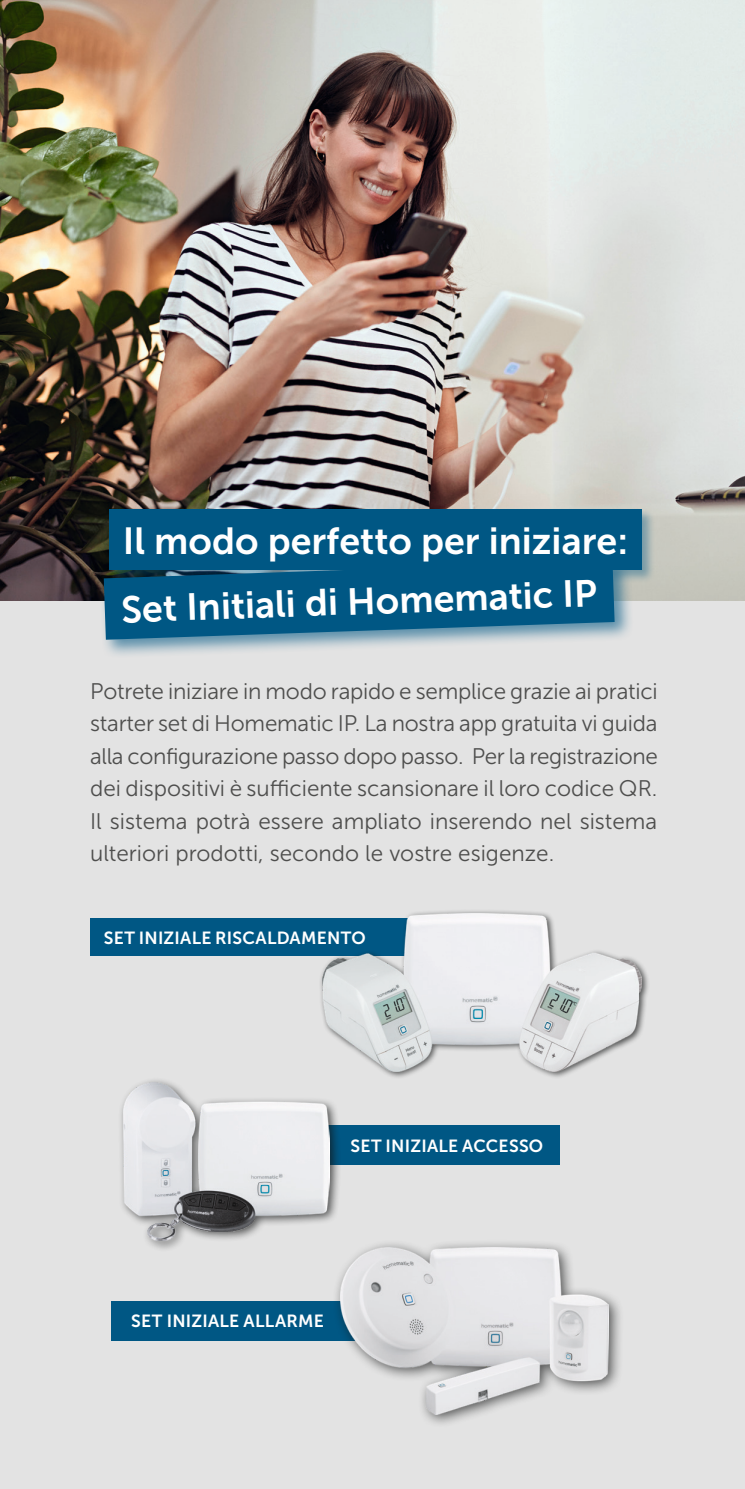
<style>
.page{position:relative;width:745px;height:1489px;background:#fff}
.page>*{position:absolute;margin:0;border:0;box-sizing:border-box;transform-origin:0 0}
.t1{font:37.5px "Museo Sans 700";color:#fff}
.t2{font:22.5px/32.5px "Museo Sans 300";color:#4e4e4d;text-align:justify}
.t3{font:17.5px "Museo Sans 700";letter-spacing:.015em;color:#fff}
</style>
<div class="page">
<div style="left:0;top:577px;width:744px;height:911px;background:#e3e3e3"></div>
<div style="left:248px;top:1125px;width:311px;height:39px;background:#005784"></div>
<img style="left:0;top:0;width:744px;height:600px">
<div style="left:90px;top:918px;width:333px;height:38px;background:#005784"></div>
<div style="left:118px;top:1077px;width:223px;height:174px;background:#151616;opacity:.7"></div>
<img style="left:123px;top:1082px;width:207px;height:158px">
<div style="left:319px;top:909px;width:330px;height:170px;background:#151616;opacity:.7"></div>
<img style="left:322px;top:913px;width:319px;height:158px">
<div style="left:112px;top:1301px;width:373px;height:39px;background:#005784"></div>
<div style="left:331px;top:1239px;width:292px;height:189px;background:#151616;opacity:.7"></div>
<img style="left:340px;top:1247px;width:267px;height:166px">
<div style="left:99px;top:556px;width:534px;height:102px;background:#005784;opacity:.6"></div>
<svg style="left:104px;top:560px;width:510px;height:79px;background:#14638c"></svg>
<div style="left:107px;top:507px;width:547px;height:76px;background:#005784;opacity:.4"></div>
<div style="left:109px;top:509px;width:532px;height:60px;background:#005784"></div>
<h1 class="t1" style="left:123px;top:520px;width:506px">Il modo perfetto per iniziare:</h1>
<h1 class="t1" style="left:120px;top:588px;width:477px;rotate:-2deg">Set Initiali di Homematic IP</h1>
<p class="t2" style="left:90px;top:674px;width:569px">Potrete iniziare in modo rapido e semplice grazie ai pratici starter set di Homematic IP. La nostra app gratuita vi guida alla configurazione passo dopo passo. Per la registrazione dei dispositivi è sufficiente scansionare il loro codice QR.<br>Il sistema potrà essere ampliato inserendo nel sistema ulteriori prodotti, secondo le vostre esigenze.</p>
<p class="t3" style="left:104px;top:927px;width:263px">SET INIZIALE RISCALDAMENTO</p>
<p class="t3" style="left:350px;top:1136px;width:194px">SET INIZIALE ACCESSO</p>
<p class="t3" style="left:131px;top:1310px;width:194px">SET INIZIALE ALLARME</p>
</div>
